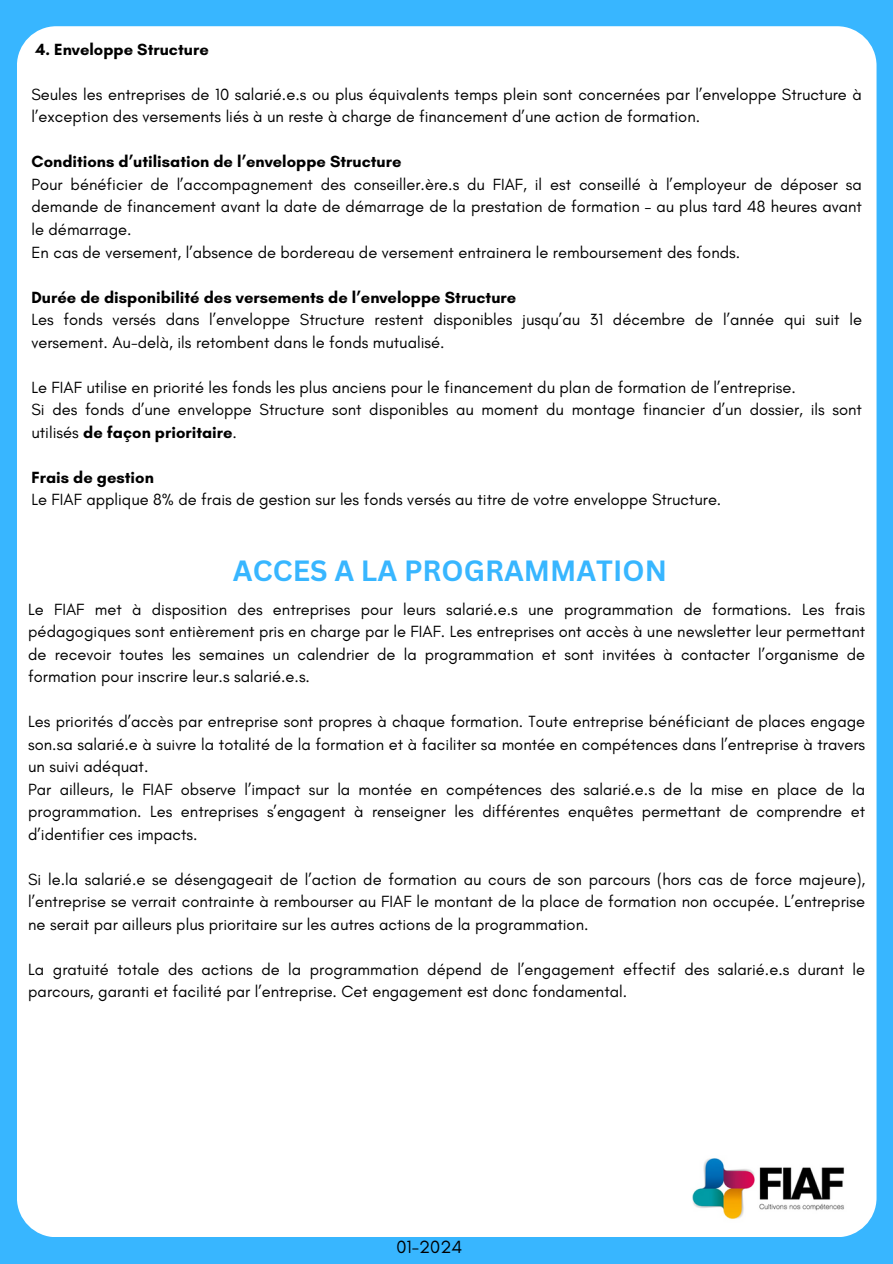
<style>
.page{position:relative;width:893px;height:1264px;background:#fff}
.page>*{position:absolute;margin:0;border:0;box-sizing:border-box;transform-origin:0 0}
.t1{font:700 28.5px "Canva Sans";color:#38b6ff}
.t2{font:18px "Glacial Indifference";color:#000}
.t3{font:16.5px/22.5px "Glacial Indifference";color:#000;text-align:justify}
.t4{font:700 16.5px "Glacial Indifference";color:#000}
.s1{font-weight:700}
</style>
<div class="page">
<div style="left:0;top:0;width:892px;height:1263px;background:#38b6ff"></div>
<div style="left:17px;top:26px;width:859px;height:1211px;background:#fff;border-radius:39px"></div>
<img style="left:692px;top:1158px;width:152px;height:61px">
<p class="t4" style="left:36px;top:39px;width:175px">4. Enveloppe Structure</p>
<p class="t3" style="left:31px;top:83px;width:832px">Seules les entreprises de 10 salarié.e.s ou plus équivalents temps plein sont concernées par l’enveloppe Structure à l’exception des versements liés à un reste à charge de financement d’une action de formation.</p>
<p class="t4" style="left:31px;top:152px;width:371px">Conditions d’utilisation de l’enveloppe Structure</p>
<p class="t3" style="left:31px;top:173px;width:832px">Pour bénéficier de l’accompagnement des conseiller.ère.s du FIAF, il est conseillé à l’employeur de déposer sa demande de financement avant la date de démarrage de la prestation de formation – au plus tard 48 heures avant le démarrage.</p>
<p class="t3" style="left:31px;top:240px;width:710px">En cas de versement, l’absence de bordereau de versement entrainera le remboursement des fonds.</p>
<p class="t4" style="left:31px;top:287px;width:486px">Durée de disponibilité des versements de l’enveloppe Structure</p>
<p class="t3" style="left:31px;top:308px;width:832px">Les fonds versés dans l’enveloppe Structure restent disponibles jusqu’au 31 décembre de l’année qui suit le versement. Au-delà, ils retombent dans le fonds mutualisé.</p>
<p class="t3" style="left:31px;top:375px;width:765px">Le FIAF utilise en priorité les fonds les plus anciens pour le financement du plan de formation de l’entreprise.</p>
<p class="t3" style="left:31px;top:398px;width:832px">Si des fonds d’une enveloppe Structure sont disponibles au moment du montage financier d’un dossier, ils sont utilisés <span class="s1">de façon prioritaire</span>.</p>
<p class="t4" style="left:31px;top:467px;width:124px">Frais de gestion</p>
<p class="t3" style="left:31px;top:488px;width:691px">Le FIAF applique 8% de frais de gestion sur les fonds versés au titre de votre enveloppe Structure.</p>
<p class="t1" style="left:233px;top:550px;width:435px">ACCES A LA PROGRAMMATION</p>
<p class="t3" style="left:28px;top:597px;width:838px">Le FIAF met à disposition des entreprises pour leurs salarié.e.s une programmation de formations. Les frais pédagogiques sont entièrement pris en charge par le FIAF. Les entreprises ont accès à une newsletter leur permettant de recevoir toutes les semaines un calendrier de la programmation et sont invitées à contacter l’organisme de formation pour inscrire leur.s salarié.e.s.</p>
<p class="t3" style="left:28px;top:710px;width:838px">Les priorités d’accès par entreprise sont propres à chaque formation. Toute entreprise bénéficiant de places engage son.sa salarié.e à suivre la totalité de la formation et à faciliter sa montée en compétences dans l’entreprise à travers un suivi adéquat.</p>
<p class="t3" style="left:28px;top:777px;width:838px">Par ailleurs, le FIAF observe l’impact sur la montée en compétences des salarié.e.s de la mise en place de la programmation. Les entreprises s’engagent à renseigner les différentes enquêtes permettant de comprendre et d’identifier ces impacts.</p>
<p class="t3" style="left:28px;top:867px;width:838px">Si le.la salarié.e se désengageait de l’action de formation au cours de son parcours (hors cas de force majeure), l’entreprise se verrait contrainte à rembourser au FIAF le montant de la place de formation non occupée. L’entreprise ne serait par ailleurs plus prioritaire sur les autres actions de la programmation.</p>
<p class="t3" style="left:28px;top:957px;width:838px">La gratuité totale des actions de la programmation dépend de l’engagement effectif des salarié.e.s durant le parcours, garanti et facilité par l’entreprise. Cet engagement est donc fondamental.</p>
<p class="t2" style="left:396px;top:1236px;width:67px">01-2024</p>
</div>
